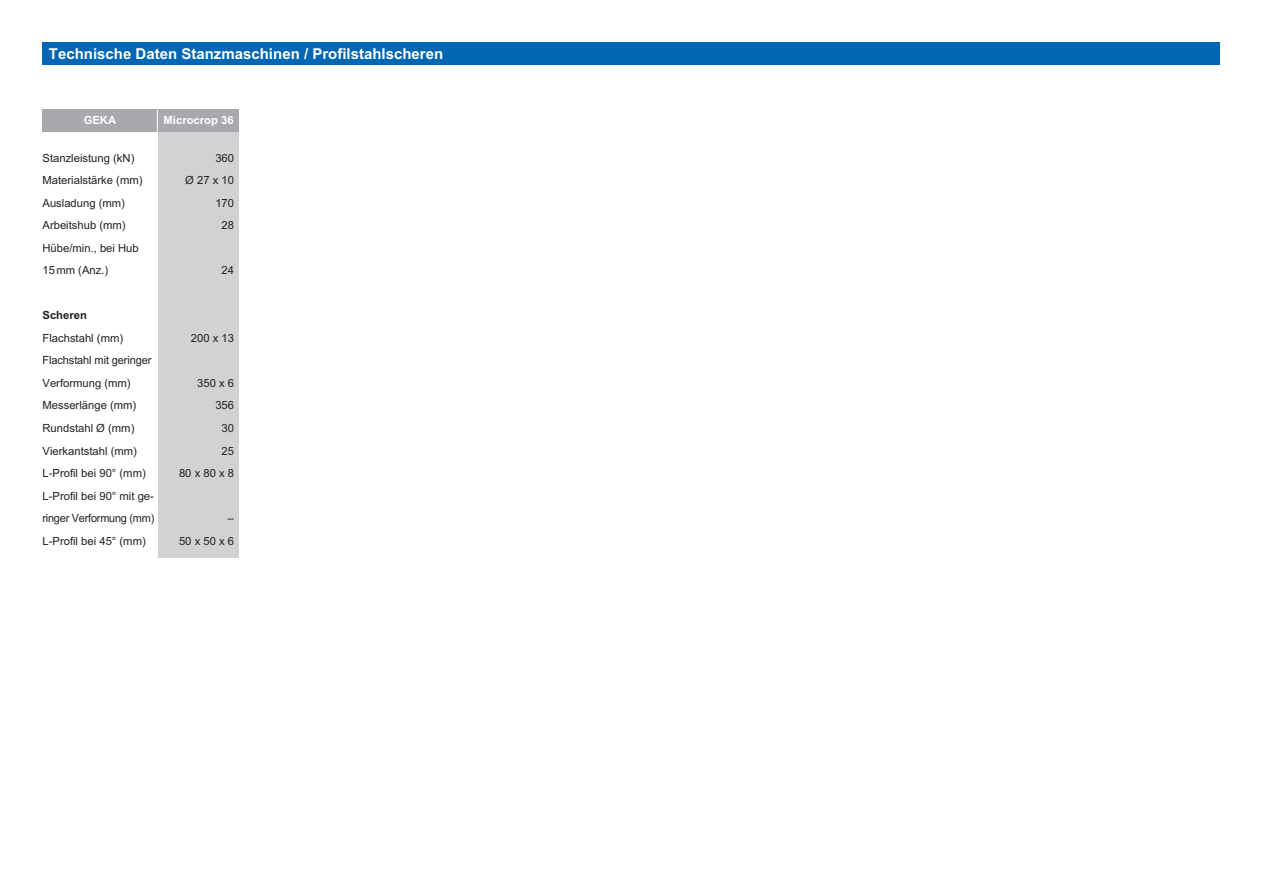
<style>
.page{position:relative;width:1263px;height:893px;background:#fff}
.page>*{position:absolute;margin:0;border:0;box-sizing:border-box;transform-origin:0 0}
.t1{font:700 15px "Arial";color:#fff}
.t2{font:11.25px/22.5px "Arial";color:#231f20;text-align:right}
.t3{font:700 11.25px "Arial";color:#fff}
.t4{font:700 11.25px "Arial";color:#231f20}
</style>
<div class="page">
<div style="left:157px;top:124px;width:82px;height:433px;background:#d1d2d4"></div>
<div style="left:43px;top:43px;width:1177px;height:22px;background:#0166b3"></div>
<div style="left:43px;top:109px;width:196px;height:23px;background:#a8a9ad"></div>
<hr style="left:157px;top:109px;width:1px;height:448px;background:#fff">
<h1 class="t1" style="left:49px;top:46px;width:396px">Technische Daten Stanzmaschinen / Profilstahlscheren</h1>
<p class="t3" style="left:84px;top:114px;width:34px">GEKA</p>
<p class="t3" style="left:164px;top:114px;width:72px">Microcrop 36</p>
<p class="t2" style="left:43px;top:147px;width:102px;text-align:left">Stanzleistung (kN)<br>Materialstärke (mm)<br>Ausladung (mm)<br>Arbeitshub (mm)<br>Hübe/min., bei Hub<br>15mm (Anz.)</p>
<p class="t4" style="left:43px;top:309px;width:46px">Scheren</p>
<p class="t2" style="left:43px;top:327px;width:113px;text-align:left">Flachstahl (mm)<br>Flachstahl mit geringer<br>Verformung (mm)<br>Messerlänge (mm)<br>Rundstahl Ø (mm)<br>Vierkantstahl (mm)<br>L-Profil bei 90° (mm)<br>L-Profil bei 90° mit ge&shy;ringer Verformung (mm)<br>L-Profil bei 45° (mm)</p>
<p class="t2" style="left:185px;top:147px;width:50px">360<br>Ø 27 x 10<br>170<br>28</p>
<p class="t2" style="left:222px;top:259px;width:14px">24</p>
<p class="t2" style="left:191px;top:327px;width:45px">200 x 13</p>
<p class="t2" style="left:179px;top:372px;width:57px">350 x 6<br>356<br>30<br>25<br>80 x 80 x 8</p>
<p class="t2" style="left:179px;top:507px;width:57px">–<br>50 x 50 x 6</p>
</div>
